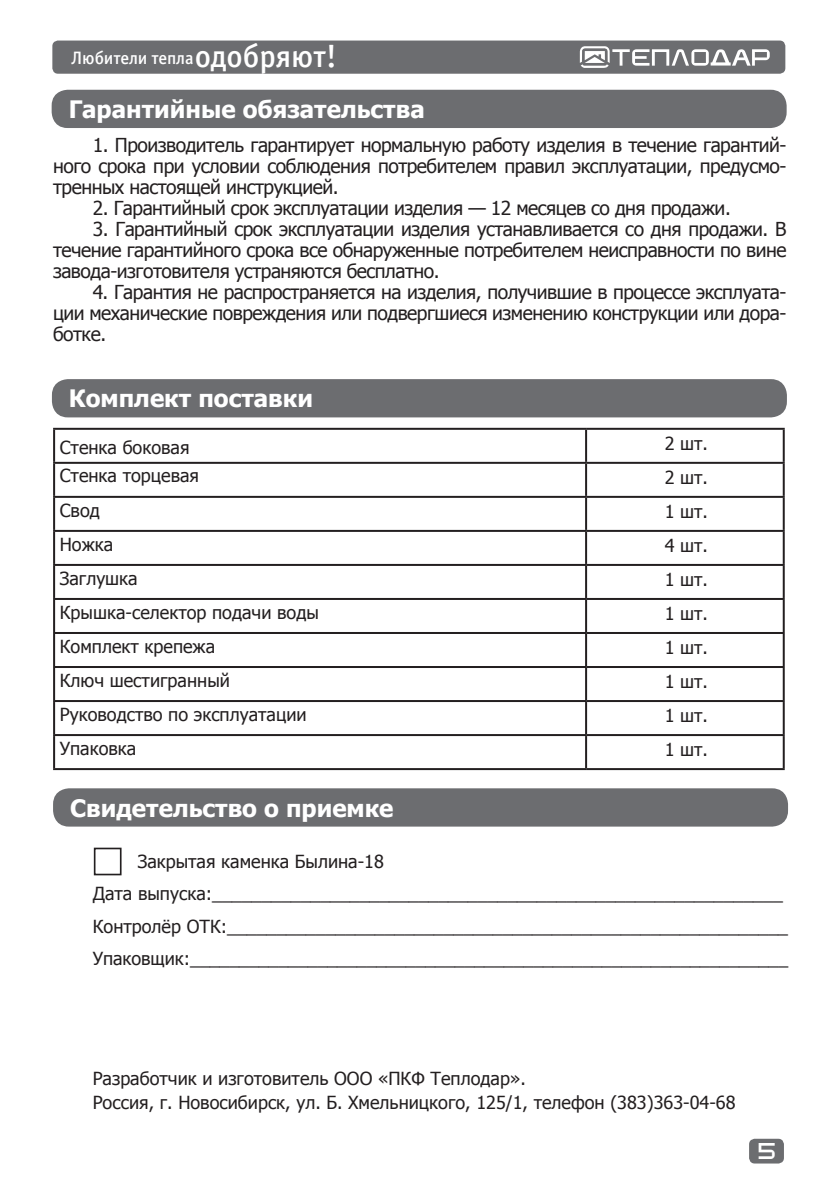
<style>
.page{position:relative;width:840px;height:1191px;background:#fff}
.page>*{position:absolute;margin:0;border:0;box-sizing:border-box;transform-origin:0 0}
.t1{font:700 24px "Tahoma";color:#fff}
.t2{font:19.2px/21px "Tahoma";letter-spacing:-.025em;color:#231f20;text-align:justify}
.t3{font:18px/32px "Tahoma";color:#231f20}
.t4{font:18px "Officina Sans Medium C";letter-spacing:-.005em;color:#fff}
.t5{font:16px "teplodar";color:#fff}
.s1{font-size:32px}
</style>
<div class="page">
<div style="left:748px;top:1138px;width:35px;height:25px;background:#6c6d70;border-radius:6px"></div>
<div style="left:52px;top:41px;width:732px;height:33px;background:#6c6d70;border-radius:6px"></div>
<svg style="left:579px;top:46px;width:190px;height:22px"></svg>
<div style="left:94px;top:847px;width:27px;height:28px;border:2px solid #231f20"></div>
<div style="left:52px;top:90px;width:734px;height:38px;background:#6c6d70;border-radius:16px"></div>
<svg style="left:55px;top:430px;width:727px;height:32px"></svg>
<svg style="left:55px;top:464px;width:727px;height:304px"></svg>
<hr style="left:53px;top:428px;width:532px;height:2px;background:#231f20">
<hr style="left:53px;top:430px;width:2px;height:32px;background:#231f20">
<hr style="left:53px;top:462px;width:532px;height:2px;background:#231f20">
<hr style="left:53px;top:464px;width:2px;height:32px;background:#231f20">
<hr style="left:53px;top:496px;width:532px;height:2px;background:#231f20">
<hr style="left:53px;top:498px;width:2px;height:32px;background:#231f20">
<hr style="left:53px;top:530px;width:532px;height:2px;background:#231f20">
<hr style="left:53px;top:532px;width:2px;height:32px;background:#231f20">
<hr style="left:53px;top:564px;width:532px;height:2px;background:#231f20">
<hr style="left:53px;top:566px;width:2px;height:32px;background:#231f20">
<hr style="left:53px;top:598px;width:532px;height:2px;background:#231f20">
<hr style="left:53px;top:600px;width:2px;height:32px;background:#231f20">
<hr style="left:53px;top:632px;width:532px;height:2px;background:#231f20">
<hr style="left:53px;top:634px;width:2px;height:32px;background:#231f20">
<hr style="left:53px;top:666px;width:532px;height:2px;background:#231f20">
<hr style="left:53px;top:668px;width:2px;height:32px;background:#231f20">
<hr style="left:53px;top:700px;width:532px;height:2px;background:#231f20">
<hr style="left:53px;top:702px;width:2px;height:32px;background:#231f20">
<hr style="left:53px;top:734px;width:532px;height:2px;background:#231f20">
<hr style="left:53px;top:736px;width:2px;height:32px;background:#231f20">
<hr style="left:53px;top:768px;width:532px;height:2px;background:#231f20">
<hr style="left:585px;top:428px;width:199px;height:2px;background:#231f20">
<hr style="left:584px;top:430px;width:2px;height:32px;background:#231f20">
<hr style="left:782px;top:430px;width:2px;height:32px;background:#231f20">
<hr style="left:585px;top:462px;width:199px;height:2px;background:#231f20">
<hr style="left:584px;top:464px;width:2px;height:32px;background:#231f20">
<hr style="left:782px;top:464px;width:2px;height:32px;background:#231f20">
<hr style="left:585px;top:496px;width:199px;height:2px;background:#231f20">
<hr style="left:584px;top:498px;width:2px;height:32px;background:#231f20">
<hr style="left:782px;top:498px;width:2px;height:32px;background:#231f20">
<hr style="left:585px;top:530px;width:199px;height:2px;background:#231f20">
<hr style="left:584px;top:532px;width:2px;height:32px;background:#231f20">
<hr style="left:782px;top:532px;width:2px;height:32px;background:#231f20">
<hr style="left:585px;top:564px;width:199px;height:2px;background:#231f20">
<hr style="left:584px;top:566px;width:2px;height:32px;background:#231f20">
<hr style="left:782px;top:566px;width:2px;height:32px;background:#231f20">
<hr style="left:585px;top:598px;width:199px;height:2px;background:#231f20">
<hr style="left:584px;top:600px;width:2px;height:32px;background:#231f20">
<hr style="left:782px;top:600px;width:2px;height:32px;background:#231f20">
<hr style="left:585px;top:632px;width:199px;height:2px;background:#231f20">
<hr style="left:584px;top:634px;width:2px;height:32px;background:#231f20">
<hr style="left:782px;top:634px;width:2px;height:32px;background:#231f20">
<hr style="left:585px;top:666px;width:199px;height:2px;background:#231f20">
<hr style="left:584px;top:668px;width:2px;height:32px;background:#231f20">
<hr style="left:782px;top:668px;width:2px;height:32px;background:#231f20">
<hr style="left:585px;top:700px;width:199px;height:2px;background:#231f20">
<hr style="left:584px;top:702px;width:2px;height:32px;background:#231f20">
<hr style="left:782px;top:702px;width:2px;height:32px;background:#231f20">
<hr style="left:585px;top:734px;width:199px;height:2px;background:#231f20">
<hr style="left:584px;top:736px;width:2px;height:32px;background:#231f20">
<hr style="left:782px;top:736px;width:2px;height:32px;background:#231f20">
<hr style="left:585px;top:768px;width:199px;height:2px;background:#231f20">
<div style="left:52px;top:379px;width:734px;height:38px;background:#6c6d70;border-radius:16px"></div>
<div style="left:53px;top:788px;width:734px;height:38px;background:#6c6d70;border-radius:16px"></div>
<p class="t4" style="left:71px;top:48px;width:267px">Любители тепла<span class="s1">одобряют!</span></p>
<p class="t1" style="left:69px;top:92px;width:357px">Гарантийные обязательства</p>
<p class="t2" style="left:53px;top:133px;width:734px;text-indent:40px">1. Производитель гарантирует нормальную работу изделия в течение гарантий&shy;ного срока при условии соблюдения потребителем правил эксплуатации, предусмо&shy;тренных настоящей инструкцией.</p>
<p class="t2" style="left:93px;top:196px;width:639px">2. Гарантийный срок эксплуатации изделия — 12 месяцев со дня продажи.</p>
<p class="t2" style="left:53px;top:217px;width:734px;text-indent:40px">3. Гарантийный срок эксплуатации изделия устанавливается со дня продажи. В течение гарантийного срока все обнаруженные потребителем неисправности по вине завода-изготовителя устраняются бесплатно.</p>
<p class="t2" style="left:53px;top:280px;width:734px;text-indent:40px">4. Гарантия не распространяется на изделия, получившие в процессе эксплуата&shy;ции механические повреждения или подвергшиеся изменению конструкции или дора&shy;ботке.</p>
<p class="t1" style="left:69px;top:382px;width:245px">Комплект поставки</p>
<p class="t3" style="left:60px;top:430px;width:131px">Стенка боковая</p>
<p class="t3" style="left:664px;top:427px;width:45px">2 шт.</p>
<p class="t3" style="left:60px;top:459px;width:141px">Стенка торцевая</p>
<p class="t3" style="left:664px;top:461px;width:45px">2 шт.</p>
<p class="t3" style="left:60px;top:493px;width:42px">Свод</p>
<p class="t3" style="left:664px;top:495px;width:45px">1 шт.</p>
<p class="t3" style="left:60px;top:527px;width:55px">Ножка</p>
<p class="t3" style="left:664px;top:529px;width:45px">4 шт.</p>
<p class="t3" style="left:60px;top:561px;width:79px">Заглушка</p>
<p class="t3" style="left:664px;top:563px;width:45px">1 шт.</p>
<p class="t3" style="left:60px;top:595px;width:260px">Крышка-селектор подачи воды</p>
<p class="t3" style="left:664px;top:597px;width:45px">1 шт.</p>
<p class="t3" style="left:60px;top:629px;width:157px">Комплект крепежа</p>
<p class="t3" style="left:664px;top:631px;width:45px">1 шт.</p>
<p class="t3" style="left:60px;top:663px;width:172px">Ключ шестигранный</p>
<p class="t3" style="left:664px;top:665px;width:45px">1 шт.</p>
<p class="t3" style="left:60px;top:697px;width:248px">Руководство по эксплуатации</p>
<p class="t3" style="left:664px;top:699px;width:45px">1 шт.</p>
<p class="t3" style="left:60px;top:731px;width:78px">Упаковка</p>
<p class="t3" style="left:664px;top:733px;width:45px">1 шт.</p>
<p class="t1" style="left:70px;top:791px;width:325px">Свидетельство о приемке</p>
<p class="t3" style="left:93px;top:845px;width:696px;text-indent:45px">Закрытая каменка Былина-18<br>Дата выпуска:__________________________________________________________ Контролёр ОТК:_________________________________________________________ Упаковщик:_____________________________________________________________</p>
<p class="t3" style="left:93px;top:1065px;width:644px;line-height:24px">Разработчик и изготовитель ООО «ПКФ Теплодар».<br>Россия, г. Новосибирск, ул. Б. Хмельницкого, 125/1, телефон (383)363-04-68</p>
<p class="t5" style="left:758px;top:1143px;width:18px">5</p>
</div>
